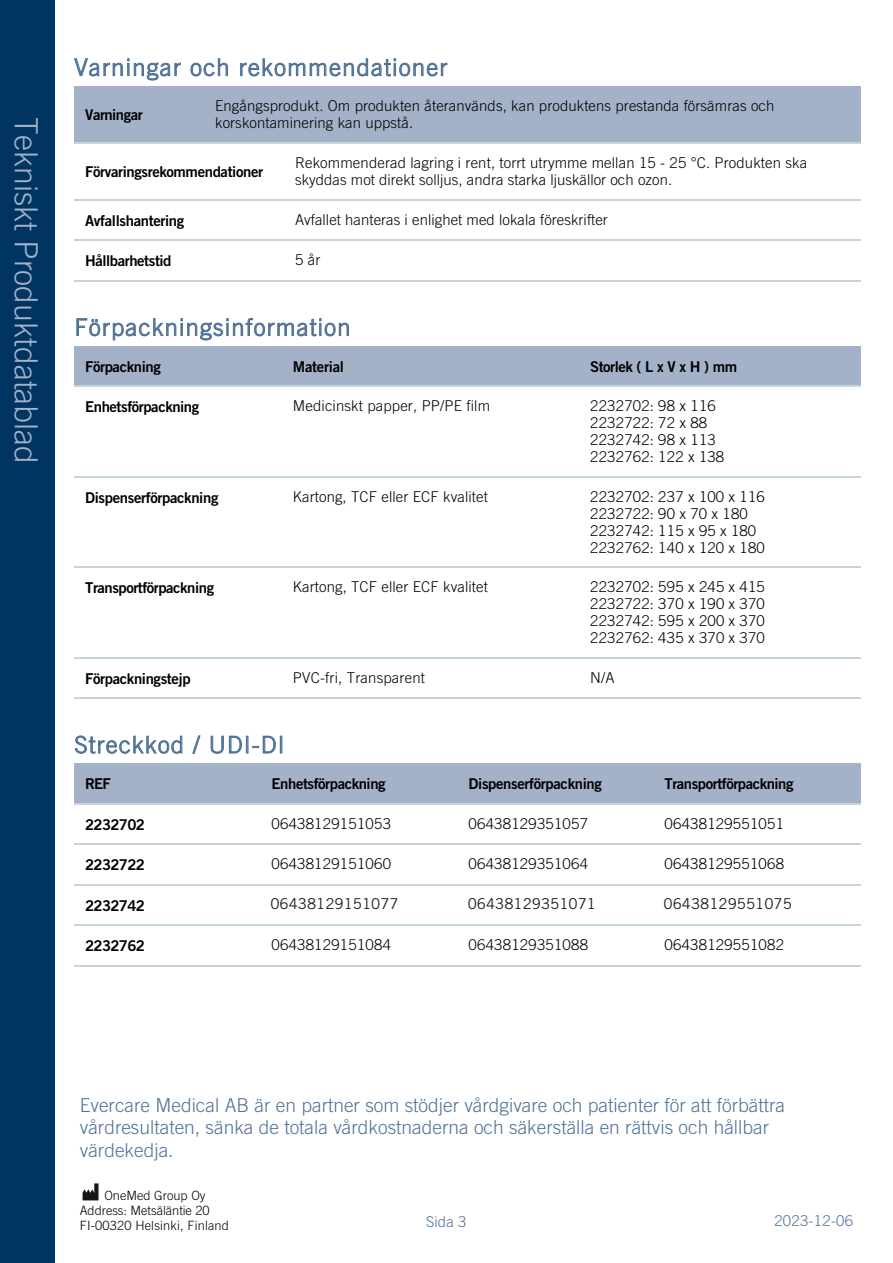
<style>
.page{position:relative;width:893px;height:1263px;background:#fff}
.page>*{position:absolute;margin:0;border:0;box-sizing:border-box;transform-origin:0 0}
.t1{font:31.95px "f 19 aquuj 733 ewz 1 vgzl 2 w 8 evhcu";color:#a3b2c9}
.t2{font:23.4px "f 19 aquuj 733 ewz 1 vgzl 2 w 8 evhcu";letter-spacing:.06em;color:#507298}
.t3{font:19.2px/22.4px "f 19 aquuj 733 ewz 1 vgzl 2 w 8 evhcu";color:#507298}
.t4{font:500 15px "Trade Gothic OT";color:#231f20}
.t5{font:14.85px/17.1px "f 19 aquuj 733 ewz 1 vgzl 2 w 8 evhcu";letter-spacing:.01em;color:#000}
.t6{font:14.85px "f 9 gc 6 lq ciz eg 2 1 ksep 9 cwoqbv 7";letter-spacing:-.03em;color:#000}
.t7{font:14.85px "f 19 aquuj 733 ewz 1 vgzl 2 w 8 evhcu";letter-spacing:.02em;color:#507298}
.t8{font:12.75px/14.9px "f 19 aquuj 733 ewz 1 vgzl 2 w 8 evhcu";color:#000}
</style>
<div class="page">
<div style="left:75px;top:86px;width:220px;height:57px;background:#a3b2c9"></div>
<div style="left:295px;top:86px;width:566px;height:57px;background:#a3b2c9"></div>
<hr style="left:295px;top:280px;width:566px;height:1px;background:#c4d6d9">
<hr style="left:75px;top:280px;width:220px;height:1px;background:#c4d6d9">
<hr style="left:295px;top:240px;width:566px;height:1px;background:#c4d6d9">
<hr style="left:75px;top:240px;width:220px;height:1px;background:#c4d6d9">
<hr style="left:295px;top:199px;width:566px;height:1px;background:#c4d6d9">
<hr style="left:75px;top:199px;width:220px;height:1px;background:#c4d6d9">
<hr style="left:295px;top:143px;width:566px;height:1px;background:#c4d6d9">
<hr style="left:75px;top:143px;width:220px;height:1px;background:#c4d6d9">
<div style="left:75px;top:346px;width:218px;height:40px;background:#a3b2c9"></div>
<div style="left:293px;top:346px;width:297px;height:40px;background:#a3b2c9"></div>
<div style="left:590px;top:346px;width:271px;height:40px;background:#a3b2c9"></div>
<hr style="left:590px;top:698px;width:271px;height:1px;background:#c4d6d9">
<hr style="left:293px;top:698px;width:297px;height:1px;background:#c4d6d9">
<hr style="left:75px;top:698px;width:218px;height:1px;background:#c4d6d9">
<hr style="left:590px;top:657px;width:271px;height:1px;background:#c4d6d9">
<hr style="left:293px;top:657px;width:297px;height:1px;background:#c4d6d9">
<hr style="left:75px;top:657px;width:218px;height:1px;background:#c4d6d9">
<hr style="left:590px;top:567px;width:271px;height:1px;background:#c4d6d9">
<hr style="left:293px;top:567px;width:297px;height:1px;background:#c4d6d9">
<hr style="left:75px;top:567px;width:218px;height:1px;background:#c4d6d9">
<hr style="left:590px;top:476px;width:271px;height:1px;background:#c4d6d9">
<hr style="left:293px;top:476px;width:297px;height:1px;background:#c4d6d9">
<hr style="left:75px;top:476px;width:218px;height:1px;background:#c4d6d9">
<hr style="left:590px;top:386px;width:271px;height:1px;background:#c4d6d9">
<hr style="left:293px;top:386px;width:297px;height:1px;background:#c4d6d9">
<hr style="left:75px;top:386px;width:218px;height:1px;background:#c4d6d9">
<div style="left:75px;top:764px;width:197px;height:39px;background:#a3b2c9"></div>
<div style="left:272px;top:764px;width:197px;height:39px;background:#a3b2c9"></div>
<div style="left:469px;top:764px;width:196px;height:39px;background:#a3b2c9"></div>
<div style="left:665px;top:764px;width:196px;height:39px;background:#a3b2c9"></div>
<hr style="left:665px;top:965px;width:196px;height:1px;background:#c4d6d9">
<hr style="left:469px;top:965px;width:196px;height:1px;background:#c4d6d9">
<hr style="left:272px;top:965px;width:197px;height:1px;background:#c4d6d9">
<hr style="left:75px;top:965px;width:197px;height:1px;background:#c4d6d9">
<hr style="left:665px;top:924px;width:196px;height:2px;background:#c4d6d9">
<hr style="left:469px;top:924px;width:196px;height:2px;background:#c4d6d9">
<hr style="left:272px;top:924px;width:197px;height:2px;background:#c4d6d9">
<hr style="left:75px;top:924px;width:197px;height:2px;background:#c4d6d9">
<hr style="left:665px;top:884px;width:196px;height:1px;background:#c4d6d9">
<hr style="left:469px;top:884px;width:196px;height:1px;background:#c4d6d9">
<hr style="left:272px;top:884px;width:197px;height:1px;background:#c4d6d9">
<hr style="left:75px;top:884px;width:197px;height:1px;background:#c4d6d9">
<hr style="left:665px;top:844px;width:196px;height:1px;background:#c4d6d9">
<hr style="left:469px;top:844px;width:196px;height:1px;background:#c4d6d9">
<hr style="left:272px;top:844px;width:197px;height:1px;background:#c4d6d9">
<hr style="left:75px;top:844px;width:197px;height:1px;background:#c4d6d9">
<hr style="left:665px;top:803px;width:196px;height:1px;background:#c4d6d9">
<hr style="left:469px;top:803px;width:196px;height:1px;background:#c4d6d9">
<hr style="left:272px;top:803px;width:197px;height:1px;background:#c4d6d9">
<hr style="left:75px;top:803px;width:197px;height:1px;background:#c4d6d9">
<div style="left:0;top:0;width:54px;height:1262px;background:#003561"></div>
<svg style="left:83px;top:1183px;width:16px;height:17px"></svg>
<p class="t1" style="left:45px;top:117px;width:348px;rotate:90deg">Tekniskt Produktdatablad</p>
<p class="t2" style="left:75px;top:53px;width:374px">Varningar och rekommendationer</p>
<p class="t6" style="left:85px;top:106px;width:59px">Varningar</p>
<p class="t5" style="left:215px;top:97px;width:561px">Engångsprodukt. Om produkten återanvänds, kan produktens prestanda försämras och korskontaminering kan uppstå.</p>
<p class="t6" style="left:85px;top:162px;width:179px">Förvaringsrekommendationer</p>
<p class="t5" style="left:295px;top:154px;width:514px">Rekommenderad lagring i rent, torrt utrymme mellan 15 - 25 °C. Produkten ska skyddas mot direkt solljus, andra starka ljuskällor och ozon.</p>
<p class="t6" style="left:85px;top:211px;width:101px">Avfallshantering</p>
<p class="t5" style="left:295px;top:211px;width:314px">Avfallet hanteras i enlighet med lokala föreskrifter</p>
<p class="t6" style="left:85px;top:252px;width:88px">Hållbarhetstid</p>
<p class="t5" style="left:295px;top:251px;width:27px">5 år</p>
<p class="t2" style="left:75px;top:313px;width:277px">Förpackningsinformation</p>
<p class="t6" style="left:85px;top:357px;width:77px">Förpackning</p>
<p class="t6" style="left:293px;top:357px;width:53px">Material</p>
<p class="t6" style="left:590px;top:357px;width:149px">Storlek ( L x V x H ) mm</p>
<p class="t6" style="left:85px;top:398px;width:116px">Enhetsförpackning</p>
<p class="t5" style="left:293px;top:397px;width:199px">Medicinskt papper, PP/PE film</p>
<p class="t5" style="left:590px;top:397px;width:136px">2232702: 98 x 116<br>2232722: 72 x 88<br>2232742: 98 x 113<br>2232762: 122 x 138</p>
<p class="t6" style="left:85px;top:488px;width:135px">Dispenserförpackning</p>
<p class="t5" style="left:293px;top:488px;width:196px">Kartong, TCF eller ECF kvalitet</p>
<p class="t5" style="left:590px;top:488px;width:176px">2232702: 237 x 100 x 116<br>2232722: 90 x 70 x 180<br>2232742: 115 x 95 x 180<br>2232762: 140 x 120 x 180</p>
<p class="t6" style="left:85px;top:579px;width:130px">Transportförpackning</p>
<p class="t5" style="left:293px;top:578px;width:196px">Kartong, TCF eller ECF kvalitet</p>
<p class="t5" style="left:590px;top:578px;width:176px;text-align:justify">2232702: 595 x 245 x 415<br>2232722: 370 x 190 x 370<br>2232742: 595 x 200 x 370<br>2232762: 435 x 370 x 370</p>
<p class="t6" style="left:85px;top:669px;width:107px">Förpackningstejp</p>
<p class="t5" style="left:293px;top:669px;width:134px">PVC-fri, Transparent</p>
<p class="t5" style="left:590px;top:669px;width:26px">N/A</p>
<p class="t2" style="left:75px;top:731px;width:211px">Streckkod / UDI-DI</p>
<p class="t6" style="left:85px;top:775px;width:27px">REF</p>
<p class="t6" style="left:272px;top:775px;width:116px">Enhetsförpackning</p>
<p class="t6" style="left:469px;top:775px;width:135px">Dispenserförpackning</p>
<p class="t6" style="left:665px;top:775px;width:130px">Transportförpackning</p>
<p class="t6" style="left:85px;top:815px;width:61px">2232702</p>
<p class="t5" style="left:272px;top:815px;width:121px">06438129151053</p>
<p class="t5" style="left:469px;top:815px;width:121px">06438129351057</p>
<p class="t5" style="left:665px;top:815px;width:121px">06438129551051</p>
<p class="t6" style="left:85px;top:856px;width:61px">2232722</p>
<p class="t5" style="left:272px;top:855px;width:121px">06438129151060</p>
<p class="t5" style="left:469px;top:855px;width:121px">06438129351064</p>
<p class="t5" style="left:665px;top:855px;width:121px">06438129551068</p>
<p class="t6" style="left:85px;top:896px;width:61px">2232742</p>
<p class="t5" style="left:272px;top:896px;width:26px">N/A</p>
<p class="t5" style="left:469px;top:896px;width:26px">N/A</p>
<p class="t5" style="left:665px;top:896px;width:26px">N/A</p>
<p class="t6" style="left:85px;top:937px;width:61px">2232762</p>
<p class="t5" style="left:272px;top:936px;width:121px">06438129151084</p>
<p class="t5" style="left:469px;top:936px;width:121px">06438129351088</p>
<p class="t5" style="left:665px;top:936px;width:121px">06438129551082</p>
<p class="t4" style="left:270px;top:895px;width:130px">06438129151077</p>
<p class="t4" style="left:468px;top:895px;width:130px">06438129351071</p>
<p class="t4" style="left:664px;top:895px;width:130px">06438129551075</p>
<p class="t3" style="left:80px;top:1094px;width:707px">Evercare Medical AB är en partner som stödjer vårdgivare och patienter för att förbättra vårdresultaten, sänka de totala vårdkostnaderna och säkerställa en rättvis och hållbar värdekedja.</p>
<p class="t8" style="left:80px;top:1188px;width:151px;text-indent:25px">OneMed Group Oy<br>Address: Metsäläntie 20<br>FI-00320 Helsinki, Finland</p>
<p class="t7" style="left:774px;top:1212px;width:80px">2023-12-06</p>
<p class="t7" style="left:426px;top:1213px;width:42px">Sida 3</p>
</div>
